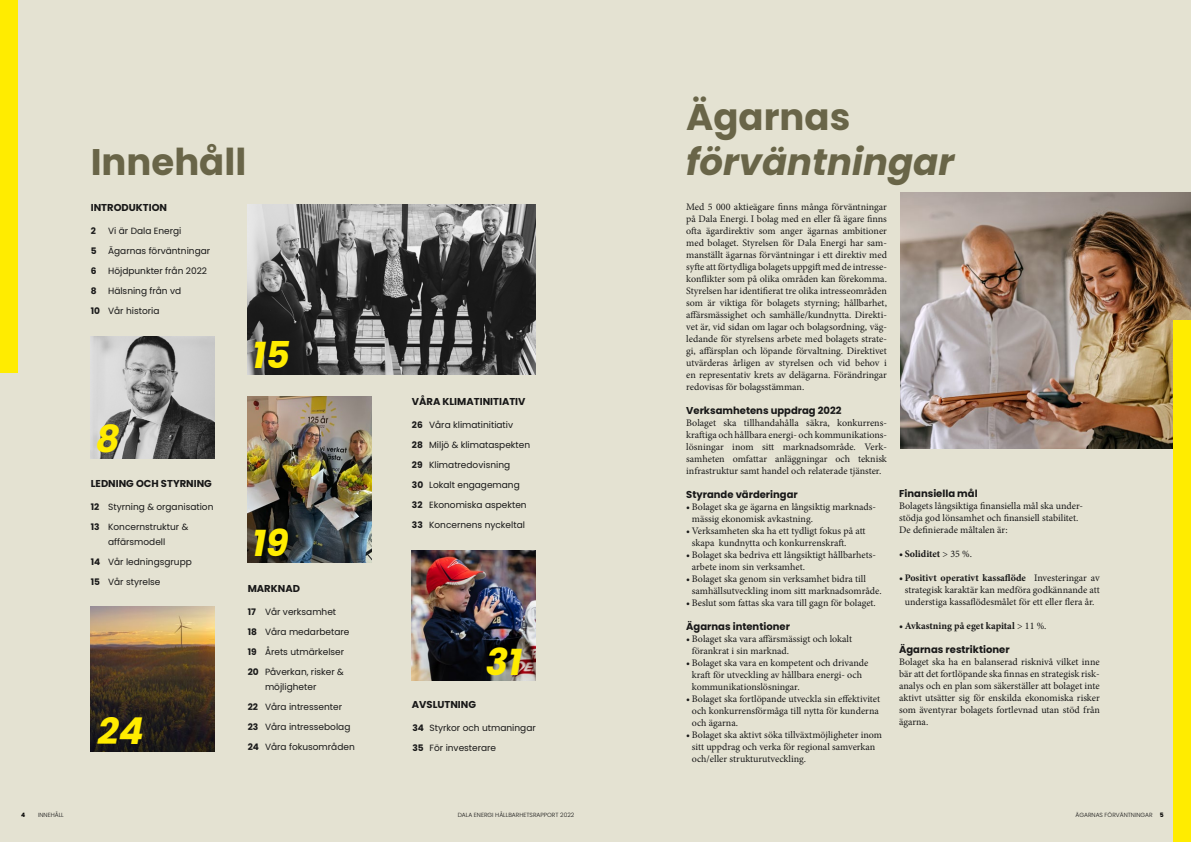
<style>
.page{position:relative;width:1191px;height:842px;background:#e4e2d2}
.page>*{position:absolute;margin:0;border:0;box-sizing:border-box;transform-origin:0 0}
.t1{font:700 37px "Poppins";color:#696548}
.t2{font:italic 700 37px "Poppins";color:#696548}
.t3{font:italic 700 37px "Poppins";color:#ffec00}
.t4{font:10px/12px "Minion Pro";color:#181818}
.t5{font:700 10px "Poppins";color:#181818}
.t6{font:700 10px "Minion Pro";color:#181818}
.t7{font:9px/15px "Poppins";color:#181818}
.t8{font:700 9px "Poppins";color:#181818}
.t9{font:300 6px "Poppins";color:#181818}
.t10{font:700 6px "Poppins";color:#000}
.s1{font-weight:400}
.s2{font-weight:700}
.s3{font-weight:700;color:#000}
</style>
<div class="page">
<img style="left:900px;top:192px;width:291px;height:257px">
<div style="left:1173px;top:320px;width:18px;height:522px;background:#ffec00"></div>
<img style="left:91px;top:336px;width:123px;height:123px">
<div style="left:0;top:0;width:18px;height:372px;background:#ffec00"></div>
<img style="left:91px;top:606px;width:123px;height:145px">
<img style="left:248px;top:204px;width:288px;height:171px">
<img style="left:248px;top:396px;width:123px;height:167px">
<img style="left:412px;top:550px;width:124px;height:131px">
<h1 class="t1" style="left:686px;top:95px;width:166px">Ägarnas</h1>
<h1 class="t1" style="left:91px;top:140px;width:157px">Innehåll</h1>
<h1 class="t2" style="left:686px;top:140px;width:269px">förväntningar</h1>
<p class="t5" style="left:91px;top:202px;width:78px">INTRODUKTION</p>
<p class="t8" style="left:91px;top:226px;width:7px">2</p>
<p class="t8" style="left:91px;top:246px;width:7px">5</p>
<p class="t8" style="left:91px;top:266px;width:7px">6</p>
<p class="t8" style="left:91px;top:286px;width:7px">8</p>
<p class="t8" style="left:91px;top:306px;width:11px">10</p>
<p class="t7" style="left:108px;top:223px;width:75px">Vi är Dala Energi</p>
<p class="t7" style="left:108px;top:243px;width:104px">Ägarnas förväntningar</p>
<p class="t7" style="left:108px;top:263px;width:100px">Höjdpunkter från 2022</p>
<p class="t7" style="left:108px;top:283px;width:75px">Hälsning från vd</p>
<p class="t7" style="left:108px;top:303px;width:53px">Vår historia</p>
<h1 class="t3" style="left:96px;top:418px;width:25px">8</h1>
<p class="t5" style="left:91px;top:478px;width:122px">LEDNING OCH STYRNING</p>
<p class="t8" style="left:91px;top:502px;width:10px">12</p>
<p class="t8" style="left:91px;top:522px;width:10px">13</p>
<p class="t8" style="left:91px;top:557px;width:11px">14</p>
<p class="t8" style="left:91px;top:577px;width:11px">15</p>
<p class="t7" style="left:108px;top:499px;width:107px">Styrning &amp; organisation</p>
<p class="t7" style="left:108px;top:519px;width:82px">Koncernstruktur &amp; affärsmodell</p>
<p class="t7" style="left:108px;top:554px;width:85px">Vår ledningsgrupp</p>
<p class="t7" style="left:108px;top:574px;width:54px">Vår styrelse</p>
<h1 class="t3" style="left:98px;top:710px;width:48px">24</h1>
<h1 class="t3" style="left:252px;top:333px;width:39px">15</h1>
<h1 class="t3" style="left:252px;top:522px;width:38px">19</h1>
<p class="t5" style="left:248px;top:583px;width:54px">MARKNAD</p>
<p class="t7" style="left:265px;top:605px;width:73px">Vår verksamhet</p>
<p class="t7" style="left:265px;top:625px;width:86px">Våra medarbetare</p>
<p class="t7" style="left:265px;top:645px;width:81px">Årets utmärkelser</p>
<p class="t7" style="left:265px;top:665px;width:80px">Påverkan, risker &amp; möjligheter</p>
<p class="t7" style="left:265px;top:700px;width:79px">Våra intressenter</p>
<p class="t7" style="left:265px;top:720px;width:87px">Våra intressebolag</p>
<p class="t7" style="left:265px;top:740px;width:91px">Våra fokusområden</p>
<p class="t8" style="left:248px;top:607px;width:10px">17</p>
<p class="t8" style="left:248px;top:627px;width:11px">18</p>
<p class="t8" style="left:248px;top:647px;width:10px">19</p>
<p class="t8" style="left:248px;top:667px;width:13px">20</p>
<p class="t8" style="left:248px;top:702px;width:12px">22</p>
<p class="t8" style="left:248px;top:722px;width:12px">23</p>
<p class="t8" style="left:248px;top:742px;width:13px">24</p>
<p class="t5" style="left:412px;top:396px;width:115px">VÅRA KLIMATINITIATIV</p>
<p class="t7" style="left:429px;top:417px;width:86px">Våra klimatinitiativ</p>
<p class="t7" style="left:429px;top:437px;width:103px">Miljö &amp; klimataspekten</p>
<p class="t7" style="left:429px;top:457px;width:83px">Klimatredovisning</p>
<p class="t7" style="left:429px;top:477px;width:92px">Lokalt engagemang</p>
<p class="t7" style="left:429px;top:497px;width:99px">Ekonomiska aspekten</p>
<p class="t7" style="left:429px;top:517px;width:97px">Koncernens nyckeltal</p>
<p class="t8" style="left:412px;top:420px;width:12px">26</p>
<p class="t8" style="left:412px;top:440px;width:12px">28</p>
<p class="t8" style="left:412px;top:460px;width:12px">29</p>
<p class="t8" style="left:412px;top:480px;width:13px">30</p>
<p class="t8" style="left:412px;top:500px;width:12px">32</p>
<p class="t8" style="left:412px;top:520px;width:12px">33</p>
<p class="t5" style="left:412px;top:699px;width:66px">AVSLUTNING</p>
<h1 class="t3" style="left:486px;top:640px;width:38px">31</h1>
<p class="t7" style="left:429px;top:720px;width:108px">Styrkor och utmaningar</p>
<p class="t7" style="left:429px;top:740px;width:68px">För investerare</p>
<p class="t8" style="left:412px;top:722px;width:13px">34</p>
<p class="t8" style="left:412px;top:742px;width:13px">35</p>
<p class="t4" style="left:686px;top:201px;width:202px;text-align:justify">Med 5 000 aktieägare finns många förväntningar på Dala Energi. I bolag med en eller få ägare finns ofta ägardirektiv som anger ägarnas ambitioner med bolaget. Styrelsen för Dala Energi har sam&shy;manställt ägarnas förväntningar i ett direktiv med syfte att förtydliga bolagets uppgift med de intresse&shy;konflikter som på olika områden kan förekomma.<br>Styrelsen har identifierat tre olika intresseområden som är viktiga för bolagets styrning; hållbarhet, affärsmässighet och samhälle/kundnytta. Direkti&shy;vet är, vid sidan om lagar och bolagsordning, väg&shy;ledande för styrelsens arbete med bolagets strate&shy;gi, affärsplan och löpande förvaltning. Direktivet utvärderas årligen av styrelsen och vid behov i en representativ krets av delägarna. Förändringar redovisas för bolagsstämman.</p>
<p class="t5" style="left:686px;top:405px;width:157px">Verksamhetens uppdrag 2022</p>
<p class="t4" style="left:686px;top:417px;width:202px;text-align:justify">Bolaget ska tillhandahålla säkra, konkurrens&shy;kraftiga och hållbara energi- och kommunikations&shy;lösningar inom sitt marknadsområde. Verk&shy;samheten omfattar anläggningar och teknisk infrastruktur samt handel och relaterade tjänster.</p>
<p class="t5" style="left:686px;top:489px;width:113px">Styrande värderingar</p>
<p class="t4" style="left:692px;top:501px;width:183px;text-indent:-6px">• Bolaget ska ge ägarna en långsiktig marknads-- mässig ekonomisk avkastning.</p>
<p class="t4" style="left:692px;top:525px;width:175px;text-indent:-6px">• Verksamheten ska ha ett tydligt fokus på att skapa kundnytta och konkurrenskraft.</p>
<p class="t4" style="left:692px;top:549px;width:184px;text-indent:-6px">• Bolaget ska bedriva ett långsiktigt hållbarhets&shy;arbete inom sin verksamhet.</p>
<p class="t4" style="left:692px;top:573px;width:191px;text-indent:-6px">• Bolaget ska genom sin verksamhet bidra till samhällsutveckling inom sitt marknadsområde.</p>
<p class="t4" style="left:686px;top:597px;width:191px">• Beslut som fattas ska vara till gagn för bolaget.</p>
<p class="t5" style="left:686px;top:621px;width:105px">Ägarnas intentioner</p>
<p class="t4" style="left:692px;top:633px;width:162px;text-indent:-6px">• Bolaget ska vara affärsmässigt och lokalt förankrat i sin marknad.</p>
<p class="t4" style="left:692px;top:657px;width:178px;text-indent:-6px">• Bolaget ska vara en kompetent och drivande kraft för utveckling av hållbara energi- och kommunikationslösningar.</p>
<p class="t4" style="left:692px;top:693px;width:190px;text-indent:-6px">• Bolaget ska fortlöpande utveckla sin effektivitet och konkurrensförmåga till nytta för kunderna och ägarna.</p>
<p class="t4" style="left:692px;top:729px;width:192px;text-indent:-6px">• Bolaget ska aktivt söka tillväxtmöjligheter inom sitt uppdrag och verka för regional samverkan och/eller strukturutveckling.</p>
<p class="t5" style="left:899px;top:488px;width:80px">Finansiella mål</p>
<p class="t4" style="left:899px;top:500px;width:184px">Bolagets långsiktiga finansiella mål ska under&shy;stödja god lönsamhet och finansiell stabilitet.<br>De definierade måltalen är:</p>
<p class="t6" style="left:899px;top:547px;width:75px">• Soliditet <span class="s1">&gt; 35 %.</span></p>
<p class="t4" style="left:899px;top:572px;width:202px;text-align:center"><span class="s2">• Positivt operativt kassaflöde</span> Investeringar av strategisk karaktär kan medföra godkännande att understiga kassaflödesmålet för ett eller flera år.</p>
<p class="t6" style="left:899px;top:619px;width:149px">• Avkastning på eget kapital <span class="s1">&gt; 11 %.</span></p>
<p class="t5" style="left:899px;top:644px;width:112px">Ägarnas restriktioner</p>
<p class="t4" style="left:899px;top:656px;width:202px;text-align:justify">Bolaget ska ha en balanserad risknivå vilket inne bär att det fortlöpande ska finnas en strategisk risk&shy;analys och en plan som säkerställer att bolaget inte aktivt utsätter sig för enskilda ekonomiska risker som äventyrar bolagets fortlevnad utan stöd från ägarna.</p>
<p class="t10" style="left:21px;top:811px;width:6px">4</p>
<p class="t9" style="left:38px;top:811px;width:27px">INNEHÅLL</p>
<p class="t9" style="left:457px;top:811px;width:118px">DALA ENERGI HÅLLBARHETSRAPPORT 2022</p>
<p class="t9" style="left:1075px;top:811px;width:90px">ÄGARNAS FÖRVÄNTNINGAR <span class="s3">5</span></p>
</div>
